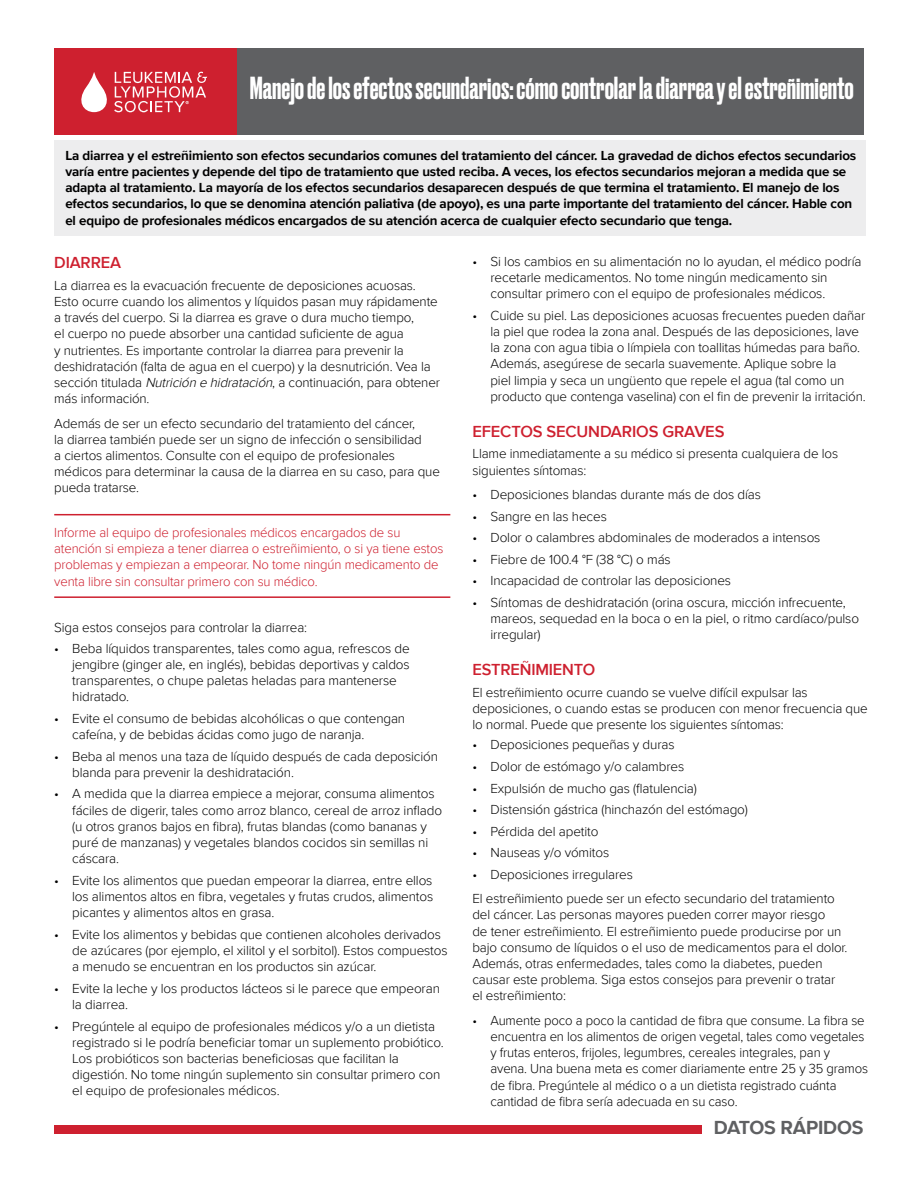
<style>
.page{position:relative;width:918px;height:1188px;background:#fff}
.page>*{position:absolute;margin:0;border:0;box-sizing:border-box;transform-origin:0 0}
.t1{font:500 30px "Druk";color:#fff}
.t2{font:700 19.5px "Proxima Nova";letter-spacing:-.01em;color:#5f6062}
.t3{font:600 16.5px "Proxima Nova";letter-spacing:-.01em;color:#ce202f}
.t4{font:300 13.5px/16.2px "Proxima Nova";letter-spacing:-.01em;color:#000}
.t5{font:700 13.5px/16.2px "Proxima Nova";letter-spacing:-.01em;color:#000}
.t6{font:300 13.5px/16.2px "Proxima Nova";letter-spacing:-.01em;color:#ce202f}
.s1{font-style:italic}
</style>
<div class="page">
<div style="left:54px;top:140px;width:811px;height:95px;background:#ededee"></div>
<div style="left:54px;top:1125px;width:648px;height:9px;background:#ce202f"></div>
<div style="left:230px;top:48px;width:634px;height:86px;background:#5f6062"></div>
<div style="left:54px;top:48px;width:183px;height:86px;background:#ce202f"></div>
<svg style="left:81px;top:71px;width:126px;height:41px"></svg>
<hr style="left:54px;top:514px;width:396px;height:1px;background:#ce202f">
<hr style="left:54px;top:596px;width:396px;height:2px;background:#ce202f">
<h1 class="t1" style="left:250px;top:67px;width:606px">Manejo de los efectos secundarios: cómo controlar la diarrea y el estreñimiento</h1>
<p class="t5" style="left:65px;top:147px;width:792px">La diarrea y el estreñimiento son efectos secundarios comunes del tratamiento del cáncer. La gravedad de dichos efectos secundarios varía entre pacientes y depende del tipo de tratamiento que usted reciba. A veces, los efectos secundarios mejoran a medida que se adapta al tratamiento. La mayoría de los efectos secundarios desaparecen después de que termina el tratamiento. El manejo de los efectos secundarios, lo que se denomina atención paliativa (de apoyo), es una parte importante del tratamiento del cáncer. Hable con el equipo de profesionales médicos encargados de su atención acerca de cualquier efecto secundario que tenga.</p>
<p class="t3" style="left:54px;top:250px;width:68px">DIARREA</p>
<p class="t4" style="left:54px;top:276px;width:387px">La diarrea es la evacuación frecuente de deposiciones acuosas.<br>Esto ocurre cuando los alimentos y líquidos pasan muy rápidamente a través del cuerpo. Si la diarrea es grave o dura mucho tiempo,<br>el cuerpo no puede absorber una cantidad suficiente de agua<br>y nutrientes. Es importante controlar la diarrea para prevenir la deshidratación (falta de agua en el cuerpo) y la desnutrición. Vea la sección titulada <span class="s1">Nutriciónehidratación</span>, a continuación, para obtener más información.</p>
<p class="t4" style="left:54px;top:414px;width:387px">Además de ser un efecto secundario del tratamiento del cáncer,<br>la diarrea también puede ser un signo de infección o sensibilidad<br>a ciertos alimentos. Consulte con el equipo de profesionales médicos para determinar la causa de la diarrea en su caso, para que pueda tratarse.</p>
<p class="t6" style="left:54px;top:524px;width:391px">Informe al equipo de profesionales médicos encargados de su atención si empieza a tener diarrea o estreñimiento, o si ya tiene estos problemas y empiezan a empeorar. No tome ningún medicamento de venta libre sin consultar primero con su médico.</p>
<p class="t4" style="left:54px;top:619px;width:254px">Siga estos consejos para controlar la diarrea:</p>
<p class="t4" style="left:72px;top:639px;width:339px;text-indent:-18px">• Beba líquidos transparentes, tales como agua, refrescos de jengibre (ginger ale, en inglés), bebidas deportivas y caldos transparentes, o chupe paletas heladas para mantenerse hidratado.</p>
<p class="t4" style="left:72px;top:709px;width:335px;text-indent:-18px">• Evite el consumo de bebidas alcohólicas o que contengan cafeína, y de bebidas ácidas como jugo de naranja.</p>
<p class="t4" style="left:72px;top:747px;width:367px;text-indent:-18px">• Beba al menos una taza de líquido después de cada deposición blanda para prevenir la deshidratación.</p>
<p class="t4" style="left:72px;top:785px;width:371px;text-indent:-18px">• A medida que la diarrea empiece a mejorar, consuma alimentos fáciles de digerir, tales como arroz blanco, cereal de arroz inflado (u otros granos bajos en fibra), frutas blandas (como bananas y puré de manzanas) y vegetales blandos cocidos sin semillas ni cáscara.</p>
<p class="t4" style="left:72px;top:871px;width:362px;text-align:justify;text-indent:-18px">• Evite los alimentos que puedan empeorar la diarrea, entre ellos los alimentos altos en fibra, vegetales y frutas crudos, alimentos picantes y alimentos altos en grasa.</p>
<p class="t4" style="left:72px;top:925px;width:377px;text-indent:-18px">• Evite los alimentos y bebidas que contienen alcoholes derivados de azúcares (por ejemplo, el xilitol y el sorbitol). Estos compuestos a menudo se encuentran en los productos sin azúcar.</p>
<p class="t4" style="left:72px;top:979px;width:369px;text-indent:-18px">• Evite la leche y los productos lácteos si le parece que empeoran la diarrea.</p>
<p class="t4" style="left:72px;top:1017px;width:373px;text-indent:-18px">• Pregúntele al equipo de profesionales médicos y/o a un dietista registrado si le podría beneficiar tomar un suplemento probiótico.<br>Los probióticos son bacterias beneficiosas que facilitan la digestión. No tome ningún suplemento sin consultar primero con el equipo de profesionales médicos.</p>
<p class="t4" style="left:490px;top:253px;width:373px;text-indent:-18px">• Si los cambios en su alimentación no lo ayudan, el médico podría recetarle medicamentos. No tome ningún medicamento sin consultar primero con el equipo de profesionales médicos.</p>
<p class="t4" style="left:490px;top:307px;width:377px;text-indent:-18px">• Cuide su piel. Las deposiciones acuosas frecuentes pueden dañar la piel que rodea la zona anal. Después de las deposiciones, lave la zona con agua tibia o límpiela con toallitas húmedas para baño.<br>Además, asegúrese de secarla suavemente. Aplique sobre la<br>piel limpia y seca un ungüento que repele el agua (tal como un producto que contenga vaselina) con el fin de prevenir la irritación.</p>
<p class="t3" style="left:472px;top:419px;width:253px">EFECTOS SECUNDARIOS GRAVES</p>
<p class="t4" style="left:472px;top:445px;width:367px">Llame inmediatamente a su médico si presenta cualquiera de los siguientes síntomas:</p>
<p class="t4" style="left:472px;top:486px;width:290px">• Deposiciones blandas durante más de dos días</p>
<p class="t4" style="left:472px;top:507px;width:136px">• Sangre en las heces</p>
<p class="t4" style="left:472px;top:529px;width:349px">• Dolor o calambres abdominales de moderados a intensos</p>
<p class="t4" style="left:472px;top:550px;width:200px">• Fiebre de 100.4 °F (38 °C) o más</p>
<p class="t4" style="left:472px;top:572px;width:260px">• Incapacidad de controlar las deposiciones</p>
<p class="t4" style="left:490px;top:594px;width:370px;text-indent:-18px">• Síntomas de deshidratación (orina oscura, micción infrecuente, mareos, sequedad en la boca o en la piel, o ritmo cardíaco/pulso irregular)</p>
<p class="t3" style="left:472px;top:658px;width:124px">ESTREÑIMIENTO</p>
<p class="t4" style="left:472px;top:684px;width:397px">El estreñimiento ocurre cuando se vuelve difícil expulsar las deposiciones, o cuando estas se producen con menor frecuencia que lo normal. Puede que presente los siguientes síntomas:</p>
<p class="t4" style="left:472px;top:736px;width:204px">• Deposiciones pequeñas y duras</p>
<p class="t4" style="left:472px;top:758px;width:213px">• Dolor de estómago y/o calambres</p>
<p class="t4" style="left:472px;top:779px;width:226px">• Expulsión de mucho gas (flatulencia)</p>
<p class="t4" style="left:472px;top:801px;width:277px">• Distensión gástrica (hinchazón del estómago)</p>
<p class="t4" style="left:472px;top:822px;width:128px">• Pérdida del apetito</p>
<p class="t4" style="left:472px;top:844px;width:138px">• Nauseas y/o vómitos</p>
<p class="t4" style="left:472px;top:862px;width:364px;line-height:24.3px">• Deposiciones irregulares<br>El estreñimiento puede ser un efecto secundario del tratamiento</p>
<p class="t4" style="left:472px;top:906px;width:377px">del cáncer. Las personas mayores pueden correr mayor riesgo<br>de tener estreñimiento. El estreñimiento puede producirse por un bajo consumo de líquidos o el uso de medicamentos para el dolor.<br>Además, otras enfermedades, tales como la diabetes, pueden causar este problema. Siga estos consejos para prevenir o tratar el estreñimiento:</p>
<p class="t4" style="left:491px;top:1011px;width:379px;text-indent:-18px">• Aumente poco a poco la cantidad de fibra que consume. La fibra se encuentra en los alimentos de origen vegetal, tales como vegetales y frutas enteros, frijoles, legumbres, cereales integrales, pan y avena. Una buena meta es comer diariamente entre 25 y 35 gramos de fibra. Pregúntele al médico o a un dietista registrado cuánta cantidad de fibra sería adecuada en su caso.</p>
<h2 class="t2" style="left:714px;top:1113px;width:151px">DATOS RÁPIDOS</h2>
</div>
